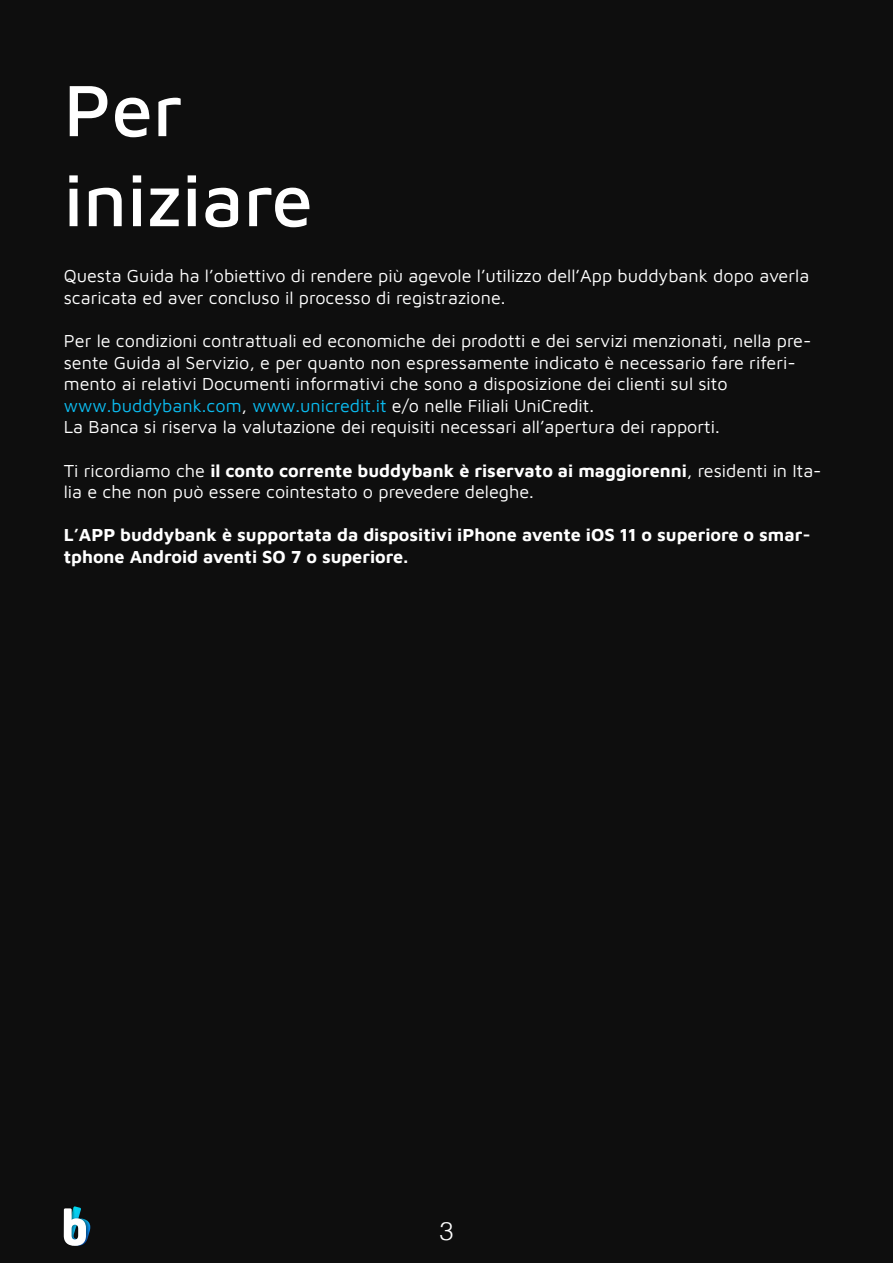
<style>
.page{position:relative;width:893px;height:1263px;background:#0e0e0e}
.page>*{position:absolute;margin:0;border:0;box-sizing:border-box;transform-origin:0 0}
.t1{font:500 75px/90px "Maven Pro";color:#fff}
.t2{font:300 25.5px "Helvetica";color:#fff}
.t3{font:18px/21.6px "Maven Pro";color:#fff}
.t4{font:700 18px/21.6px "Maven Pro";color:#fff}
.s1{color:#0bbbef}
.s2{font-weight:700}
</style>
<div class="page">
<svg style="left:64px;top:1206px;width:26px;height:40px"></svg>
<h1 class="t1" style="left:64px;top:61px;width:251px">Per iniziare</h1>
<p class="t3" style="left:64px;top:264px;width:747px">Questa Guida ha l’obiettivo di rendere più agevole l’utilizzo dell’App buddybank dopo averla scaricata ed aver concluso il processo di registrazione.</p>
<p class="t3" style="left:64px;top:329px;width:749px">Per le condizioni contrattuali ed economiche dei prodotti e dei servizi menzionati, nella pre&shy;sente Guida al Servizio, e per quanto non espressamente indicato è necessario fare riferi&shy;mento ai relativi Documenti informativi che sono a disposizione dei clienti sul sito <span class="s1">www.buddybank.com</span>, <span class="s1">www.unicredit.it</span> e/o nelle Filiali UniCredit.<br>La Banca si riserva la valutazione dei requisiti necessari all’apertura dei rapporti.</p>
<p class="t3" style="left:64px;top:458px;width:759px">Ti ricordiamo che <span class="s2">il conto corrente buddybank è riservato ai maggiorenni</span>, residenti in Ita&shy;lia e che non può essere cointestato o prevedere deleghe.</p>
<p class="t4" style="left:64px;top:523px;width:748px">L’APP buddybank è supportata da dispositivi iPhone avente iOS 11 o superiore o smar&shy;tphone Android aventi SO 7 o superiore.</p>
<h2 class="t2" style="left:439px;top:1209px;width:16px">3</h2>
</div>
